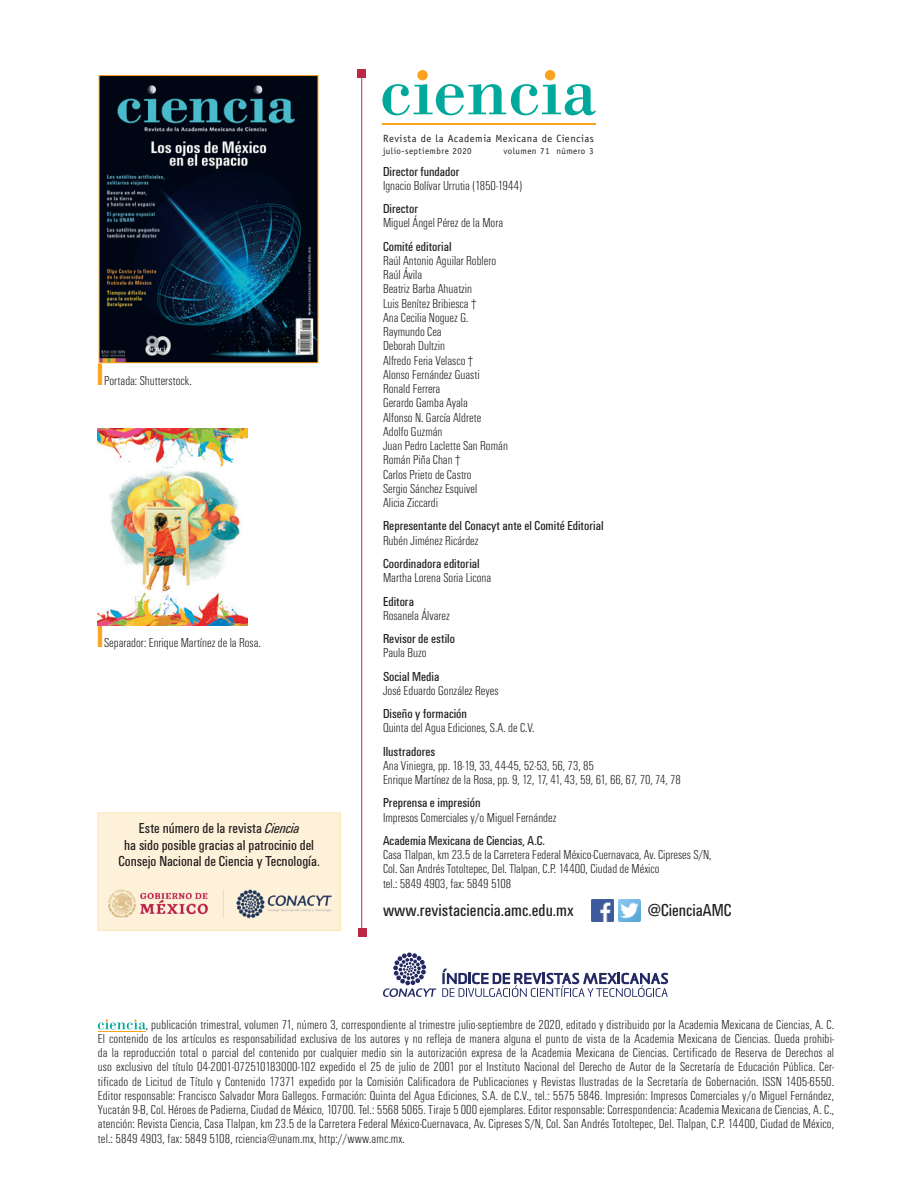
<style>
.page{position:relative;width:915px;height:1191px;background:#fff}
.page>*{position:absolute;margin:0;border:0;box-sizing:border-box;transform-origin:0 0}
._00_Legal_Publicacio{font:condensed 18px "Unitus T";color:#231f20}
._00_Autor_Articulo{font:condensed 15px/16.5px "Unitus T";color:#231f20;text-align:center}
._00_Comite{font:300 condensed 13.5px/14.2px "Unitus T";color:#231f20;text-align:justify}
._00_Legal_Publicacio-2{font:condensed 13.5px "Unitus T";color:#231f20}
.t1{font:10.5px "Officina Sans";letter-spacing:.05em;color:#231f20}
.t2{font:9px "Officina Sans";letter-spacing:.05em;color:#231f20}
.s1{color:#f9a31e}
.s2{font-style:italic}
</style>
<div class="page">
<img style="left:101px;top:77px;width:215px;height:284px">
<div style="left:99px;top:75px;width:219px;height:288px;border:1px solid #f9a31e"></div>
<hr style="left:98px;top:1031px;width:48px;height:1px;background:#f9a31e">
<svg style="left:98px;top:1019px;width:48px;height:10px"></svg>
<svg style="left:382px;top:84px;width:213px;height:31px"></svg>
<hr style="left:382px;top:124px;width:213px;height:1px;background:#f9a31e">
<div style="left:417px;top:70px;width:10px;height:10px;background:#f9a31e;border-radius:50%"></div>
<div style="left:544px;top:70px;width:11px;height:10px;background:#f9a31e;border-radius:50%"></div>
<svg style="left:383px;top:952px;width:53px;height:45px"></svg>
<svg style="left:442px;top:968px;width:226px;height:29px"></svg>
<div style="left:357px;top:69px;width:9px;height:9px;background:#bb2945"></div>
<div style="left:358px;top:928px;width:8px;height:8px;background:#bb2945"></div>
<hr style="left:361px;top:74px;width:1px;height:858px;background:#bb2945">
<img style="left:591px;top:899px;width:22px;height:22px">
<img style="left:618px;top:899px;width:22px;height:22px">
<div style="left:98px;top:813px;width:242px;height:117px;background:#fef1d9"></div>
<div style="left:97px;top:812px;width:244px;height:118px;border:1px solid #fee4b8"></div>
<img style="left:98px;top:428px;width:149px;height:197px">
<img style="left:98px;top:878px;width:242px;height:49px">
<p class="_00_Comite" style="left:98px;top:373px;width:95px"><span class="s1">■</span> Portada: Shutterstock.</p>
<p class="_00_Comite" style="left:98px;top:635px;width:164px"><span class="s1">■</span> Separador: Enrique Martínez de la Rosa.</p>
<p class="_00_Autor_Articulo" style="left:118px;top:820px;width:203px">Este número de la revista <span class="s2">Ciencia<br></span>ha sido posible gracias al patrocinio del<br>Consejo Nacional de Ciencia y Tecnología.</p>
<p class="t1" style="left:383px;top:132px;width:212px">Revista de la Academia Mexicana de Ciencias</p>
<p class="t2" style="left:383px;top:146px;width:90px">julio-septiembre 2020</p>
<p class="t2" style="left:503px;top:146px;width:92px">volumen 71 número 3</p>
<p class="_00_Legal_Publicacio-2" style="left:383px;top:163px;width:78px">Director fundador</p>
<p class="_00_Comite" style="left:383px;top:178px;width:140px">Ignacio Bolívar Urrutia (1850-1944)</p>
<p class="_00_Legal_Publicacio-2" style="left:383px;top:201px;width:36px">Director</p>
<p class="_00_Comite" style="left:383px;top:215px;width:122px">Miguel Ángel Pérez de la Mora</p>
<p class="_00_Legal_Publicacio-2" style="left:383px;top:238px;width:70px">Comité editorial</p>
<p class="_00_Comite" style="left:383px;top:253px;width:115px">Raúl Antonio Aguilar Roblero</p>
<p class="_00_Comite" style="left:383px;top:267px;width:41px">Raúl Ávila</p>
<p class="_00_Comite" style="left:383px;top:281px;width:91px">Beatriz Barba Ahuatzin</p>
<p class="_00_Comite" style="left:383px;top:296px;width:95px">Luis Benítez Bribiesca †</p>
<p class="_00_Comite" style="left:383px;top:310px;width:87px">Ana Cecilia Noguez G.</p>
<p class="_00_Comite" style="left:383px;top:324px;width:60px">Raymundo Cea</p>
<p class="_00_Comite" style="left:383px;top:338px;width:64px">Deborah Dultzin</p>
<p class="_00_Comite" style="left:383px;top:353px;width:92px">Alfredo Feria Velasco †</p>
<p class="_00_Comite" style="left:383px;top:367px;width:98px">Alonso Fernández Guasti</p>
<p class="_00_Comite" style="left:383px;top:381px;width:59px">Ronald Ferrera</p>
<p class="_00_Comite" style="left:383px;top:395px;width:86px">Gerardo Gamba Ayala</p>
<p class="_00_Comite" style="left:383px;top:410px;width:100px">Alfonso N. García Aldrete</p>
<p class="_00_Comite" style="left:383px;top:424px;width:61px">Adolfo Guzmán</p>
<p class="_00_Comite" style="left:383px;top:438px;width:126px">Juan Pedro Laclette San Román</p>
<p class="_00_Comite" style="left:383px;top:452px;width:79px">Román Piña Chan †</p>
<p class="_00_Comite" style="left:383px;top:467px;width:90px">Carlos Prieto de Castro</p>
<p class="_00_Comite" style="left:383px;top:481px;width:96px">Sergio Sánchez Esquivel</p>
<p class="_00_Comite" style="left:383px;top:495px;width:57px">Alicia Ziccardi</p>
<p class="_00_Legal_Publicacio-2" style="left:383px;top:518px;width:222px">Representante del Conacyt ante el Comité Editorial</p>
<p class="_00_Comite" style="left:383px;top:533px;width:97px">Rubén Jiménez Ricárdez</p>
<p class="_00_Legal_Publicacio-2" style="left:383px;top:555px;width:98px">Coordinadora editorial</p>
<p class="_00_Comite" style="left:383px;top:570px;width:110px">Martha Lorena Soria Licona</p>
<p class="_00_Legal_Publicacio-2" style="left:383px;top:593px;width:32px">Editora</p>
<p class="_00_Comite" style="left:383px;top:608px;width:68px">Rosanela Álvarez</p>
<p class="_00_Legal_Publicacio-2" style="left:383px;top:630px;width:73px">Revisor de estilo</p>
<p class="_00_Comite" style="left:383px;top:645px;width:45px">Paula Buzo</p>
<p class="_00_Legal_Publicacio-2" style="left:383px;top:668px;width:58px">Social Media</p>
<p class="_00_Comite" style="left:383px;top:683px;width:117px">José Eduardo González Reyes</p>
<p class="_00_Legal_Publicacio-2" style="left:383px;top:705px;width:86px">Diseño y formación</p>
<p class="_00_Comite" style="left:383px;top:720px;width:153px">Quinta del Agua Ediciones, S.A. de C.V.</p>
<p class="_00_Legal_Publicacio-2" style="left:383px;top:743px;width:54px">Ilustradores</p>
<p class="_00_Comite" style="left:383px;top:758px;width:212px">Ana Viniegra, pp. 18-19, 33, 44-45, 52-53, 56, 73, 85</p>
<p class="_00_Comite" style="left:383px;top:772px;width:299px">Enrique Martínez de la Rosa, pp. 9, 12, 17, 41, 43, 59, 61, 66, 67, 70, 74, 78</p>
<p class="_00_Legal_Publicacio-2" style="left:383px;top:795px;width:99px">Preprensa e impresión</p>
<p class="_00_Comite" style="left:383px;top:809px;width:175px">Impresos Comerciales y/o Miguel Fernández</p>
<p class="_00_Legal_Publicacio-2" style="left:383px;top:832px;width:163px">Academia Mexicana de Ciencias, A.C.</p>
<p class="_00_Comite" style="left:383px;top:847px;width:330px">Casa Tlalpan, km 23.5 de la Carretera Federal México-Cuernavaca, Av. Cipreses S/N,</p>
<p class="_00_Comite" style="left:383px;top:861px;width:278px">Col. San Andrés Totoltepec, Del. Tlalpan, C.P. 14400, Ciudad de México</p>
<p class="_00_Comite" style="left:383px;top:875px;width:130px">tel.: 5849 4903, fax: 5849 5108</p>
<p class="_00_Legal_Publicacio" style="left:383px;top:899px;width:192px">www.revistaciencia.amc.edu.mx</p>
<p class="_00_Legal_Publicacio" style="left:647px;top:899px;width:85px">@CienciaAMC</p>
<p class="_00_Comite" style="left:98px;top:1016px;width:737px;text-indent:48px">, publicación trimestral, volumen 71, número 3, correspondiente al trimestre julio-septiembre de 2020, editado y distribuido por la Academia Mexicana de Ciencias, A. C.<br>El contenido de los artículos es responsabilidad exclusiva de los autores y no refleja de manera alguna el punto de vista de la Academia Mexicana de Ciencias. Queda prohibi&shy;da la reproducción total o parcial del contenido por cualquier medio sin la autorización expresa de la Academia Mexicana de Ciencias. Certificado de Reserva de Derechos al uso exclusivo del título 04-2001-072510183000-102 expedido el 25 de julio de 2001 por el Instituto Nacional del Derecho de Autor de la Secretaría de Educación Pública. Cer&shy;tificado de Licitud de Título y Contenido 17371 expedido por la Comisión Calificadora de Publicaciones y Revistas Ilustradas de la Secretaría de Gobernación. ISSN 1405-6550.<br>Editor responsable: Francisco Salvador Mora Gallegos. Formación: Quinta del Agua Ediciones, S.A. de C.V., tel.: 5575 5846. Impresión: Impresos Comerciales y/o Miguel Fernández, Yucatán 9-B, Col. Héroes de Padierna, Ciudad de México, 10700. Tel.: 5568 5065. Tiraje 5 000 ejemplares. Editor responsable: Correspondencia: Academia Mexicana de Ciencias, A. C., atención: Revista Ciencia, Casa Tlalpan, km 23.5 de la Carretera Federal México-Cuernavaca, Av. Cipreses S/N, Col. San Andrés Totoltepec, Del. Tlalpan, C.P. 14400, Ciudad de México, tel.: 5849 4903, fax: 5849 5108, rciencia@unam.mx, http://www.amc.mx.</p>
</div>
